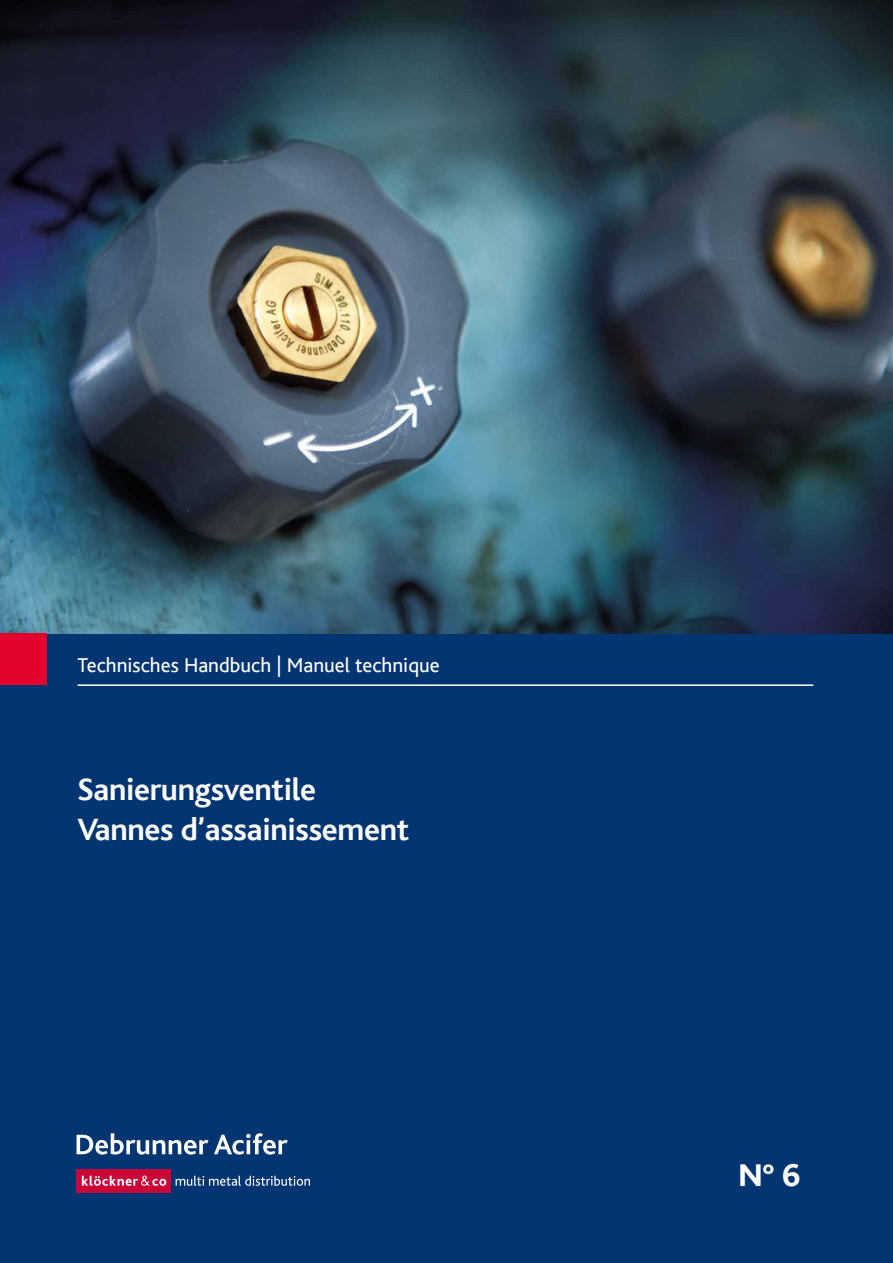
<style>
.page{position:relative;width:893px;height:1263px;background:#033572}
.page>*{position:absolute;margin:0;border:0;box-sizing:border-box;transform-origin:0 0}
.t1{font:800 33px "Kl Bliss";color:#fff}
.t2{font:700 32.25px/40.5px "Kl Bliss";letter-spacing:-.01em;color:#fff}
.t3{font:21px "Kl Bliss";color:#fff}
</style>
<div class="page">
<img style="left:0;top:0;width:893px;height:634px">
<hr style="left:78px;top:684px;width:735px;height:2px;background:#fff">
<div style="left:0;top:634px;width:47px;height:51px;background:#e4032e"></div>
<div style="left:77px;top:1169px;width:94px;height:24px;background:#ca0538"></div>
<svg style="left:82px;top:1175px;width:84px;height:11px"></svg>
<svg style="left:176px;top:1176px;width:134px;height:10px"></svg>
<svg style="left:77px;top:1133px;width:211px;height:21px"></svg>
<p class="t3" style="left:78px;top:654px;width:364px">Technisches Handbuch | Manuel technique</p>
<p class="t2" style="left:78px;top:770px;width:333px">Sanierungsventile<br>Vannes d’assainissement</p>
<p class="t1" style="left:738px;top:1158px;width:64px">N° 6</p>
</div>
